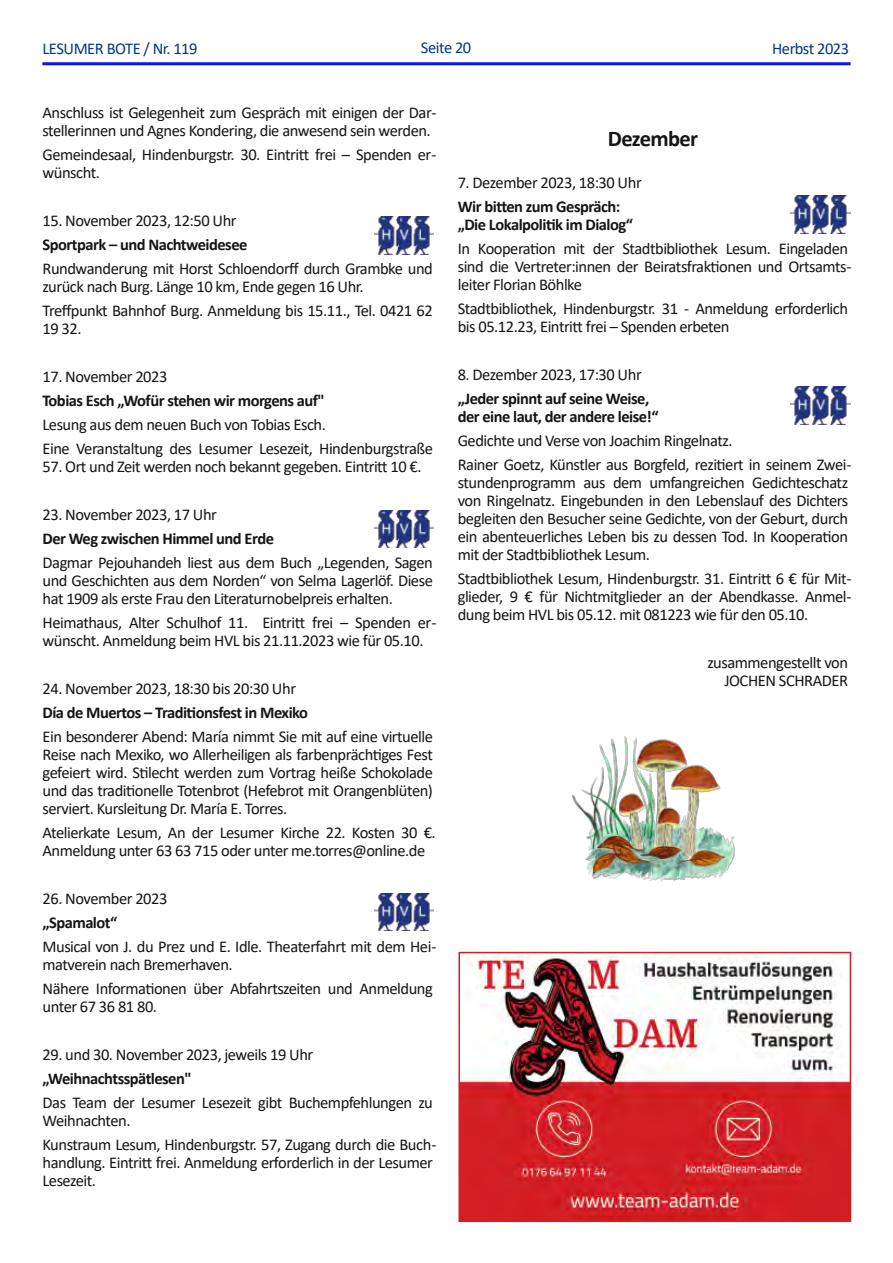
<style>
.page{position:relative;width:893px;height:1263px;background:#fff}
.page>*{position:absolute;margin:0;border:0;box-sizing:border-box;transform-origin:0 0}
.t1{font:700 22.5px "Calibri";letter-spacing:-.03em;color:#161513}
.t2{font:16.5px/18px "Calibri";letter-spacing:-.03em;color:#161513}
.t3{font:700 16.5px/18px "Calibri";letter-spacing:-.03em;color:#161513}
.t4{font:16.5px "Calibri";letter-spacing:-.025em;color:#003980}
</style>
<div class="page">
<hr style="left:43px;top:62px;width:807px;height:3px;background:#00f">
<hr style="left:43px;top:63px;width:807px;height:2px;background:#003980">
<img style="left:461px;top:955px;width:387px;height:264px">
<div style="left:458px;top:952px;width:393px;height:270px;border:2px solid #d21f25"></div>
<img style="left:374px;top:217px;width:60px;height:37px">
<img style="left:374px;top:510px;width:60px;height:38px">
<img style="left:374px;top:893px;width:60px;height:37px">
<img style="left:791px;top:196px;width:59px;height:37px">
<img style="left:791px;top:387px;width:59px;height:37px">
<img style="left:572px;top:736px;width:163px;height:146px">
<p class="t4" style="left:43px;top:42px;width:157px">LESUMER BOTE / Nr. 119</p>
<p class="t4" style="left:421px;top:41px;width:52px">Seite 20</p>
<p class="t4" style="left:772px;top:41px;width:79px">Herbst 2023</p>
<p class="t2" style="left:43px;top:104px;width:395px">Anschluss ist Gelegenheit zum Gespräch mit einigen der Dar‐ stellerinnen und Agnes Kondering, die anwesend sein werden.</p>
<p class="t2" style="left:43px;top:146px;width:395px">Gemeindesaal, Hindenburgstr. 30. Eintritt frei – Spenden er‐ wünscht.</p>
<p class="t2" style="left:43px;top:212px;width:196px">15. November 2023, 12:50 Uhr</p>
<p class="t3" style="left:43px;top:236px;width:206px">Sportpark – und Nachtweidesee</p>
<p class="t2" style="left:43px;top:260px;width:392px">Rundwanderung mit Horst Schloendorff durch Grambke und zurück nach Burg. Länge 10 km, Ende gegen 16 Uhr.</p>
<p class="t2" style="left:43px;top:302px;width:392px">Treffpunkt Bahnhof Burg. Anmeldung bis 15.11., Tel. 0421 62<br>19 32.</p>
<p class="t2" style="left:43px;top:368px;width:126px">17. November 2023</p>
<p class="t3" style="left:43px;top:392px;width:284px">Tobias Esch „Wofür stehen wir morgens auf"</p>
<p class="t2" style="left:43px;top:413px;width:392px;line-height:24px">Lesung aus dem neuen Buch von Tobias Esch.<br>Eine Veranstaltung des Lesumer Lesezeit, Hindenburgstraße</p>
<p class="t2" style="left:43px;top:458px;width:381px">57. Ort und Zeit werden noch bekannt gegeben. Eintritt 10 €.</p>
<p class="t2" style="left:43px;top:506px;width:176px">23. November 2023, 17 Uhr</p>
<p class="t3" style="left:43px;top:530px;width:233px">Der Weg zwischen Himmel und Erde</p>
<p class="t2" style="left:43px;top:554px;width:392px;text-align:justify">Dagmar Pejouhandeh liest aus dem Buch „Legenden, Sagen und Geschichten aus dem Norden“ von Selma Lagerlöf. Diese hat 1909 als erste Frau den Literaturnobelpreis erhalten.</p>
<p class="t2" style="left:43px;top:614px;width:395px">Heimathaus, Alter Schulhof 11. Eintritt frei – Spenden er‐ wünscht. Anmeldung beim HVL bis 21.11.2023 wie für 05.10.</p>
<p class="t2" style="left:43px;top:680px;width:255px">24. November 2023, 18:30 bis 20:30 Uhr</p>
<p class="t3" style="left:43px;top:704px;width:267px">Día de Muertos – Traditionsfest in Mexiko</p>
<p class="t2" style="left:43px;top:728px;width:392px;text-align:justify">Ein besonderer Abend: María nimmt Sie mit auf eine virtuelle Reise nach Mexiko, wo Allerheiligen als farbenprächtiges Fest gefeiert wird. Stilecht werden zum Vortrag heiße Schokolade und das traditionelle Totenbrot (Hefebrot mit Orangenblüten) serviert. Kursleitung Dr. María E. Torres.</p>
<p class="t2" style="left:43px;top:824px;width:395px">Atelierkate Lesum, An der Lesumer Kirche 22. Kosten 30 €.<br>Anmeldung unter 63 63 715 oder unter me.torres@online.de</p>
<p class="t2" style="left:43px;top:890px;width:126px">26. November 2023</p>
<p class="t3" style="left:43px;top:914px;width:76px">„Spamalot“</p>
<p class="t2" style="left:43px;top:938px;width:395px">Musical von J. du Prez und E. Idle. Theaterfahrt mit dem Hei‐ matverein nach Bremerhaven.</p>
<p class="t2" style="left:43px;top:980px;width:392px">Nähere Informationen über Abfahrtszeiten und Anmeldung unter 67 36 81 80.</p>
<p class="t2" style="left:43px;top:1046px;width:272px">29. und 30. November 2023, jeweils 19 Uhr</p>
<p class="t3" style="left:43px;top:1070px;width:151px">„Weihnachtsspätlesen"</p>
<p class="t2" style="left:43px;top:1094px;width:392px">Das Team der Lesumer Lesezeit gibt Buchempfehlungen zu<br>Weihnachten.</p>
<p class="t2" style="left:43px;top:1136px;width:395px">Kunstraum Lesum, Hindenburgstr. 57, Zugang durch die Buch‐ handlung. Eintritt frei. Anmeldung erforderlich in der Lesumer<br>Lesezeit.</p>
<h1 class="t1" style="left:608px;top:129px;width:92px">Dezember</h1>
<p class="t2" style="left:458px;top:175px;width:185px">7. Dezember 2023, 18:30 Uhr</p>
<p class="t3" style="left:458px;top:199px;width:177px">Wir bitten zum Gespräch: „Die Lokalpolitik im Dialog“</p>
<p class="t2" style="left:458px;top:241px;width:395px">In Kooperation mit der Stadtbibliothek Lesum. Eingeladen sind die Vertreter:innen der Beiratsfraktionen und Ortsamts‐ leiter Florian Böhlke</p>
<p class="t2" style="left:458px;top:301px;width:392px">Stadtbibliothek, Hindenburgstr. 31 ‐ Anmeldung erforderlich bis 05.12.23, Eintritt frei – Spenden erbeten</p>
<p class="t2" style="left:458px;top:367px;width:185px">8. Dezember 2023, 17:30 Uhr</p>
<p class="t3" style="left:458px;top:391px;width:202px">„Jeder spinnt auf seine Weise, der eine laut, der andere leise!“</p>
<p class="t2" style="left:458px;top:430px;width:395px;line-height:24px">Gedichte und Verse von Joachim Ringelnatz.<br>Rainer Goetz, Künstler aus Borgfeld, rezitiert in seinem Zwei‐</p>
<p class="t2" style="left:458px;top:475px;width:392px;text-align:justify">stundenprogramm aus dem umfangreichen Gedichteschatz von Ringelnatz. Eingebunden in den Lebenslauf des Dichters begleiten den Besucher seine Gedichte, von der Geburt, durch ein abenteuerliches Leben bis zu dessen Tod. In Kooperation mit der Stadtbibliothek Lesum.</p>
<p class="t2" style="left:458px;top:571px;width:395px;text-align:justify">Stadtbibliothek Lesum, Hindenburgstr. 31. Eintritt 6 € für Mit‐ glieder, 9 € für Nichtmitglieder an der Abendkasse. Anmel‐ dung beim HVL bis 05.12. mit 081223 wie für den 05.10.</p>
<p class="t2" style="left:707px;top:655px;width:142px;text-align:right">zusammengestellt von<br>JOCHEN SCHRADER</p>
</div>
